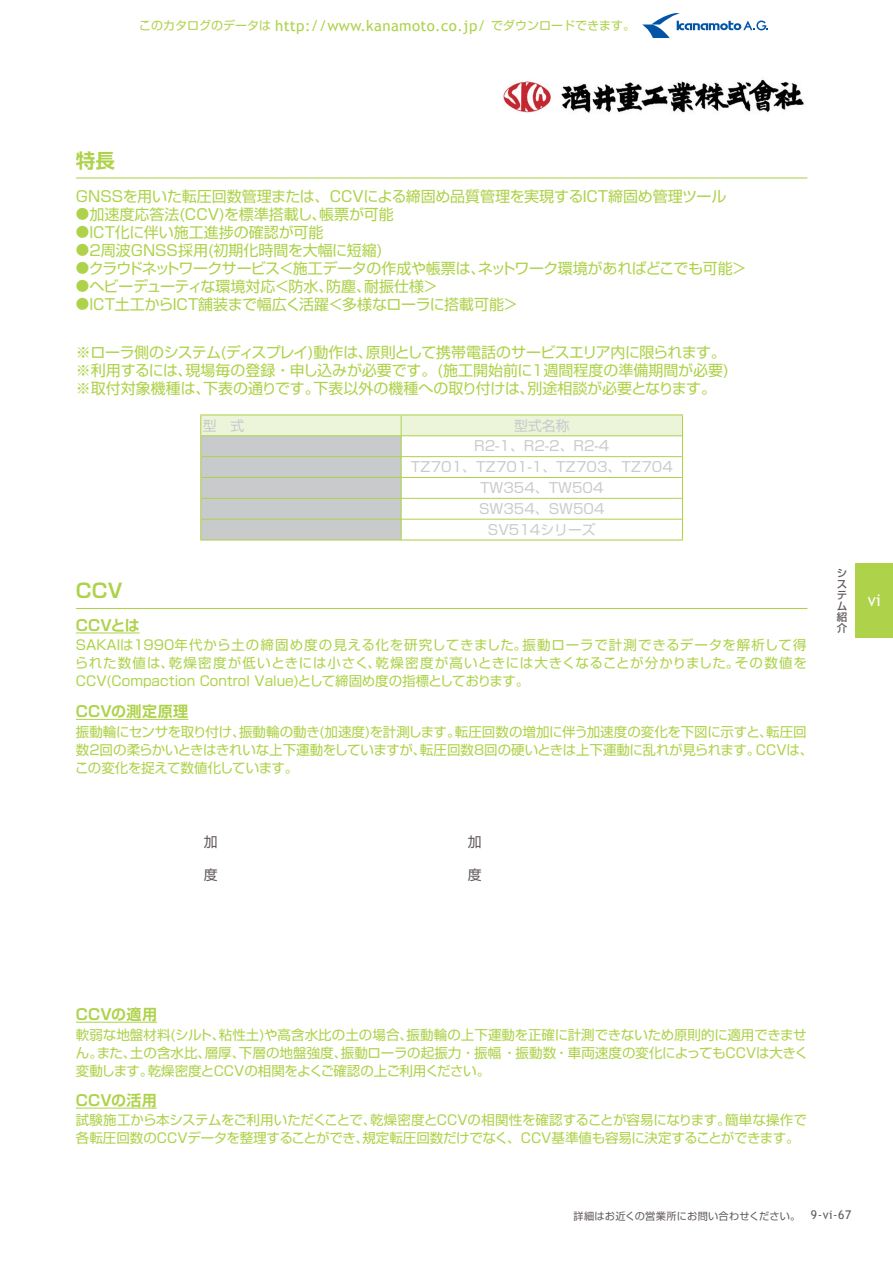
<style>
.page{position:relative;width:893px;height:1263px;background:#fff}
.page>*{position:absolute;margin:0;border:0;box-sizing:border-box;transform-origin:0 0}
.t1{font:19.5px "Shin Go Pr 5 De Bold 90 msp RKSJ H";color:#aed24a}
.t2{font:16.5px "Trebuchet MS";color:#fff}
.t3{font:15px/18px "Shin Go Pr 5 Regular 90 msp RKSJ H";letter-spacing:-.01em;color:#aed24a}
.t4{font:15px "Trebuchet MS";letter-spacing:.025em;color:#aed24a}
.t5{font:15px "Shin Go Pr 5 Regular 90 msp RKSJ H";letter-spacing:-.035em;color:#aed24a}
.t6{font:15px "Shin Go Pr 5 De Bold 90 msp RKSJ H";letter-spacing:.01em;color:#aed24a}
.t7{font:13.8px/20.9px "Shin Go Pr 5 Regular 90 msp RKSJ H";color:#c9cacc;text-align:center}
.t8{font:13.8px "Shin Go Pro Regular 90 msp RKSJ H";color:#635a60}
.t9{font:13.5px/18px "Shin Go Pr 5 Regular 90 msp RKSJ H";letter-spacing:-.01em;color:#aed24a;text-align:justify}
.t10{font:12px "Trebuchet MS";color:#635a60}
.t11{font:10.5px/11.1px "Shin Go Pro Medium 90 msp RKSJ H";color:#635a60;text-align:justify}
.t12{font:10.2px "Shin Go Pro Regular 90 msp RKSJ H";letter-spacing:.015em;color:#635a60}
.s1{font-family:"Shin Go Pro Regular 90 msp RKSJ H";font-size:12px}
.s2{font-size:13.5px}
.s3{font-family:"UD Shin Go Pr 6 N Regular 90 msp RKSJ H"}
</style>
<div class="page">
<svg style="left:642px;top:13px;width:126px;height:25px"></svg>
<div style="left:856px;top:563px;width:37px;height:75px;background:#aed24a"></div>
<img style="left:503px;top:79px;width:301px;height:34px">
<hr style="left:76px;top:608px;width:731px;height:1px;background:#aed24a">
<hr style="left:76px;top:177px;width:731px;height:2px;background:#aed24a">
<hr style="left:76px;top:633px;width:64px;height:1px;background:#aed24a">
<hr style="left:76px;top:719px;width:112px;height:1px;background:#aed24a">
<hr style="left:76px;top:1022px;width:81px;height:1px;background:#aed24a">
<hr style="left:76px;top:1108px;width:81px;height:1px;background:#aed24a">
<hr style="left:200px;top:414px;width:201px;height:1px;background:#aed24a">
<hr style="left:401px;top:414px;width:282px;height:1px;background:#aed24a">
<hr style="left:200px;top:540px;width:483px;height:1px;background:#aed24a">
<svg style="left:200px;top:415px;width:483px;height:125px"></svg>
<p class="t4" style="left:139px;top:17px;width:498px"><span class="s1">このカタログのデータは</span> http://www.kanamoto.co.jp/ <span class="s1">でダウンロードできます。</span></p>
<h1 class="t1" style="left:76px;top:153px;width:40px">特長</h1>
<p class="t3" style="left:76px;top:189px;width:652px">GNSSを用いた転圧回数管理または、CCVによる締固め品質管理を実現するICT締固め管理ツール</p>
<p class="t3" style="left:76px;top:207px;width:319px"><span class="s2">●</span>加速度応答法(CCV)を標準搭載し、帳票が可能</p>
<p class="t3" style="left:76px;top:225px;width:249px"><span class="s2">●</span>ICT化に伴い施工進<span class="s3">捗</span>の確認が可能</p>
<p class="t3" style="left:76px;top:243px;width:308px"><span class="s2">●</span>2周波GNSS採用(初期化時間を大幅に短縮)</p>
<p class="t5" style="left:76px;top:262px;width:672px"><span class="s2">●</span>クラウドネットワークサービス＜施工データの作成や帳票は、ネットワーク環境があればどこでも可能＞</p>
<p class="t3" style="left:76px;top:279px;width:363px"><span class="s2">●</span>ヘビーデューティな環境対応＜防水、防塵、耐振仕様＞</p>
<p class="t3" style="left:76px;top:297px;width:443px"><span class="s2">●</span>ICT土工からICT舗装まで幅広く活躍＜多様なローラに搭載可能＞</p>
<p class="t3" style="left:76px;top:346px;width:654px">※ローラ側のシステム(ディスプレイ)動作は、原則として携帯電話のサービスエリア内に限られます。※利用するには、現場毎の登録・申し込みが必要です。(施工開始前に1週間程度の準備期間が必要) ※取付対象機種は、下表の通りです。下表以外の機種への取り付けは、別途相談が必要となります。</p>
<h1 class="t1" style="left:76px;top:584px;width:48px">CCV</h1>
<p class="t6" style="left:76px;top:620px;width:65px">CCVとは</p>
<p class="t7" style="left:203px;top:417px;width:43px">型　式</p>
<p class="t7" style="left:411px;top:417px;width:263px">型式名称<br>R2-1、R2-2、R2-4<br>TZ701、TZ701-1、TZ703、TZ704<br>TW354、TW504<br>SW354、SW504<br>SV514シリーズ</p>
<p class="t9" style="left:75px;top:638px;width:734px">SAKAIは1990年代から土の締固め度の見える化を研究してきました。振動ローラで計測できるデータを解析して得られた数値は、乾燥密度が低いときには小さく、乾燥密度が高いときには大きくなることが分かりました。その数値をCCV(Compaction Control Value)として締固め度の指標としております。</p>
<p class="t9" style="left:75px;top:725px;width:739px;text-align:left">振動輪にセンサを取り付け、振動輪の動き(加速度)を計測します。転圧回数の増加に伴う加速度の変化を下図に示すと、転圧回数2回の柔らかいときはきれいな上下運動をしていますが、転圧回数8回の硬いときは上下運動に乱れが見られます。CCVは、この変化を捉えて数値化しています。</p>
<p class="t6" style="left:76px;top:706px;width:114px">CCVの測定原理</p>
<p class="t8" style="left:204px;top:837px;width:15px">加</p>
<p class="t8" style="left:204px;top:870px;width:15px">度</p>
<p class="t8" style="left:468px;top:837px;width:15px">加</p>
<p class="t8" style="left:468px;top:870px;width:15px">度</p>
<p class="t11" style="left:837px;top:568px;width:12px">システム紹介</p>
<p class="t2" style="left:868px;top:591px;width:14px">vi</p>
<p class="t6" style="left:76px;top:1009px;width:83px">CCVの適用</p>
<p class="t9" style="left:76px;top:1027px;width:734px">軟弱な地盤材料(シルト、粘性土)や高含水比の土の場合、振動輪の上下運動を正確に計測できないため原則的に適用できません。また、土の含水比、層厚、下層の地盤強度、振動ローラの起振力・振幅・振動数・車両速度の変化によってもCCVは大きく変動します。乾燥密度とCCVの相関をよくご確認の上ご利用ください。</p>
<p class="t9" style="left:76px;top:1113px;width:732px">試験施工から本システムをご利用いただくことで、乾燥密度とCCVの相関性を確認することが容易になります。簡単な操作で各転圧回数のCCVデータを整理することができ、規定転圧回数だけでなく、CCV基準値も容易に決定することができます。</p>
<p class="t6" style="left:76px;top:1095px;width:82px">CCVの活用</p>
<p class="t12" style="left:573px;top:1212px;width:228px">詳細はお近くの営業所にお問い合わせください。</p>
<p class="t10" style="left:811px;top:1208px;width:42px">9-vi-67</p>
</div>
